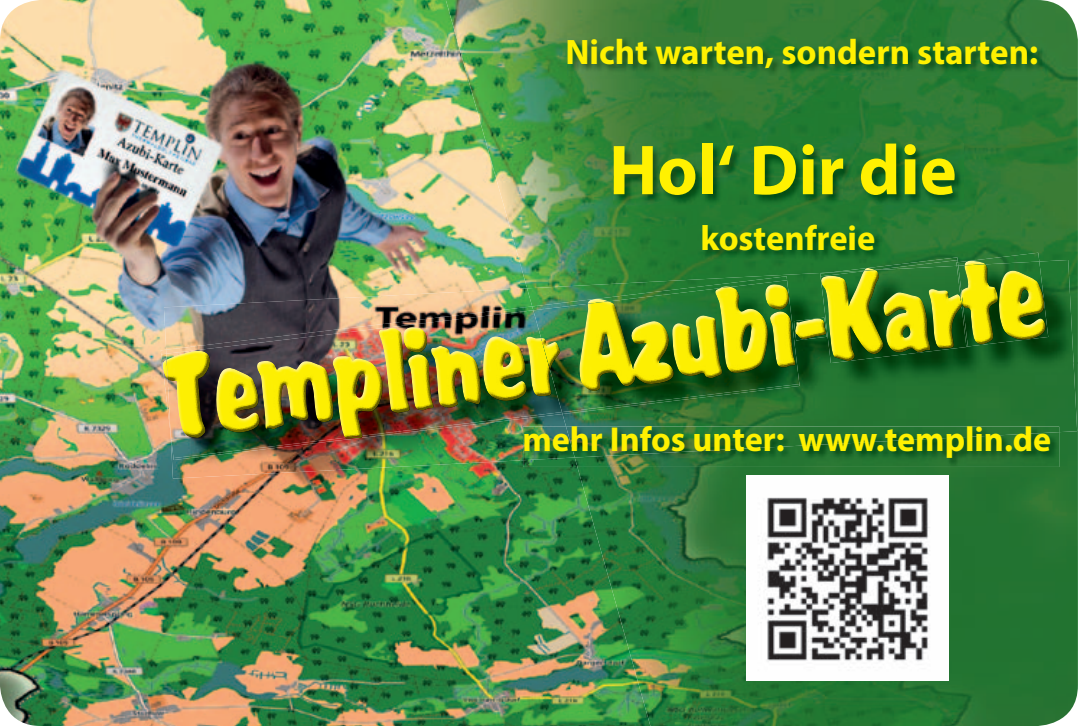
<style>
.page{position:relative;width:1078px;height:726px;background:#fff}
.page>*{position:absolute;margin:0;border:0;box-sizing:border-box;transform-origin:0 0}
.t1{font:700 71.2px "Myriad Pro";color:#fff101}
.t2{font:700 35.6px "Myriad Pro";color:#fff101}
.t3{font:700 35.2px "Myriad Pro";color:#fff101}
.t4{font:700 34.8px "Myriad Pro";color:#fff101}
</style>
<div class="page">
<img style="left:0;top:0;width:520px;height:726px">
<img style="left:520px;top:467px;width:57px;height:259px">
<img style="left:446px;top:0;width:631px;height:362px">
<img style="left:577px;top:362px;width:500px;height:364px">
<img style="left:746px;top:475px;width:202px;height:206px">
<img style="left:702px;top:225px;width:179px;height:33px">
<img style="left:613px;top:143px;width:350px;height:62px">
<img style="left:567px;top:37px;width:479px;height:39px">
<img style="left:164px;top:288px;width:402px;height:190px">
<img style="left:527px;top:260px;width:549px;height:172px">
<svg style="left:161px;top:350px;width:5px;height:4px"></svg>
<img style="left:166px;top:306px;width:366px;height:4px">
<img style="left:532px;top:276px;width:254px;height:34px">
<img style="left:173px;top:458px;width:350px;height:2px">
<img style="left:562px;top:412px;width:237px;height:2px">
<img style="left:161px;top:354px;width:5px;height:79px">
<img style="left:166px;top:310px;width:396px;height:148px">
<img style="left:533px;top:280px;width:266px;height:132px">
<img style="left:793px;top:317px;width:27px;height:23px">
<img style="left:829px;top:257px;width:128px;height:9px">
<img style="left:871px;top:260px;width:86px;height:6px">
<img style="left:820px;top:266px;width:147px;height:97px">
<img style="left:957px;top:253px;width:82px;height:9px">
<img style="left:958px;top:261px;width:89px;height:85px">
<img style="left:956px;top:266px;width:11px;height:80px">
<img style="left:523px;top:460px;width:51px;height:7px">
<img style="left:574px;top:457px;width:484px;height:10px">
<img style="left:523px;top:426px;width:51px;height:34px">
<img style="left:566px;top:426px;width:492px;height:31px">
<p class="t2" style="left:565px;top:29px;width:474px">Nicht warten, sondern starten:</p>
<h1 class="t1" style="left:609px;top:124px;width:349px">Hol‘ Dir die</h1>
<p class="t3" style="left:700px;top:215px;width:176px">kostenfreie</p>
<p class="t4" style="left:522px;top:416px;width:530px">mehr Infos unter: www.templin.de</p>
</div>
